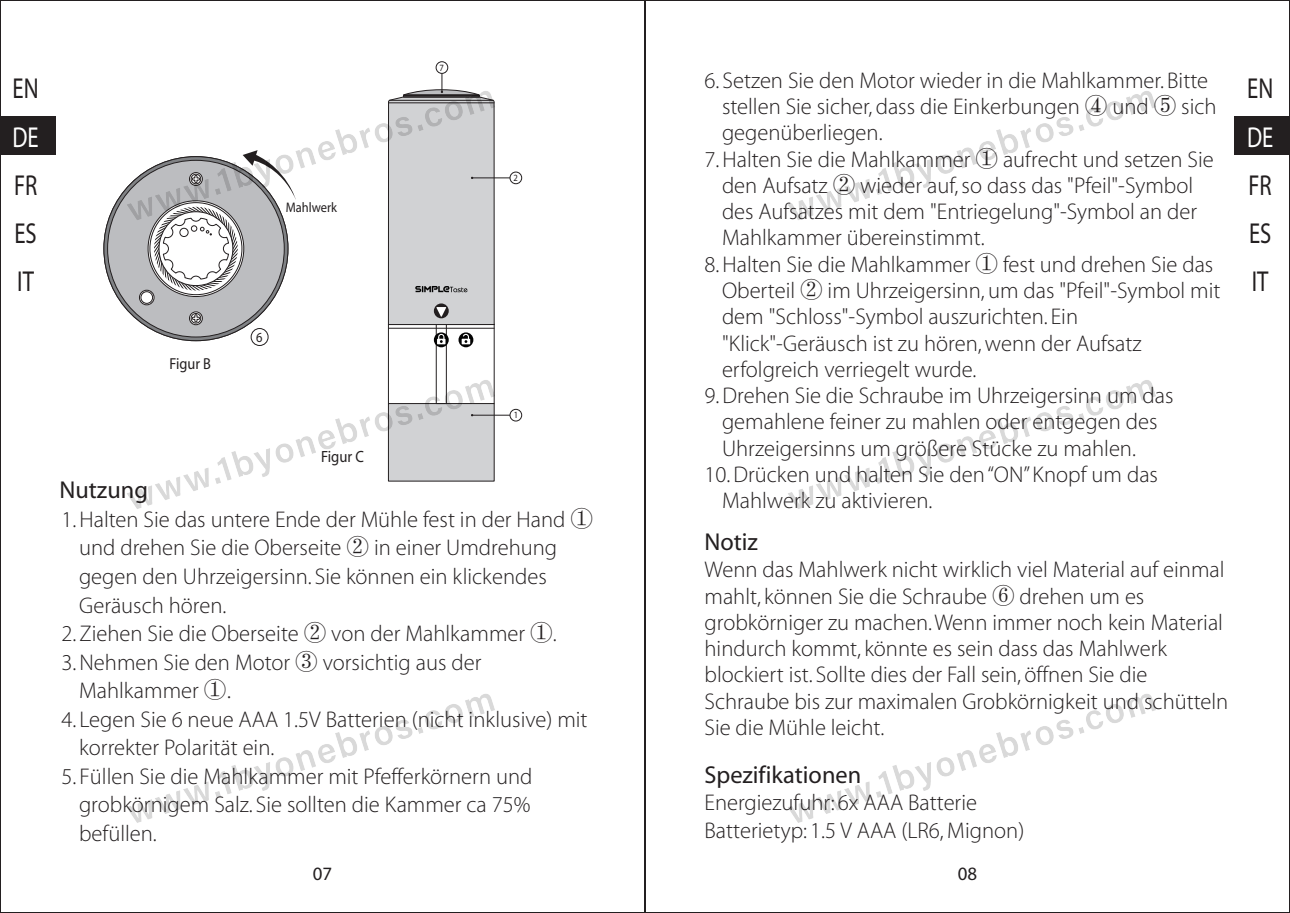
<style>
.page{position:relative;width:1290px;height:913px;background:#fff}
.page>*{position:absolute;margin:0;border:0;box-sizing:border-box;transform-origin:0 0}
.t1{font:29.05px/48.3px "Adobe Corp ID Myriad Rg";color:#231f20;text-align:justify;scale:.79 1}
.t2{font:29.05px "Adobe Corp ID Myriad Rg";color:#fff;scale:.79 1}
.t3{font:24.5px "Adobe Corp ID Myriad Rg";color:#231f20}
.t4{font:22.75px/26.2px "Adobe Corp ID Myriad Lt";color:#231f20}
.t5{font:18.9px "Adobe Corp ID Myriad Rg";color:#231f20}
.t6{font:16.45px "Adobe Corp ID Myriad Rg";color:#231f20;scale:.9 1}
.t7{font:16.1px "Adobe Corp ID Myriad Rg";color:#231f20;scale:.9 1}
.t8{font:14px "Adobe Corp ID Myriad Rg";color:#231f20;scale:.9 1}
.t9{font:9.45px "Adobe Corp ID Myriad Rg";color:#231f20;scale:.9 1}
.s1{font-family:"Adobe Song Std";font-weight:300}
</style>
<div class="page">
<div style="left:0;top:116px;width:55px;height:39px;background:#231f20"></div>
<div style="left:1234px;top:116px;width:56px;height:39px;background:#231f20"></div>
<hr style="left:472px;top:177px;width:38px;height:1px;background:#231f20">
<hr style="left:472px;top:414px;width:38px;height:2px;background:#231f20">
<div style="left:436px;top:61px;width:12px;height:13px;border:1px solid #231f20;border-radius:50%"></div>
<div style="left:509px;top:172px;width:13px;height:12px;border:1px solid #231f20;border-radius:50%"></div>
<div style="left:509px;top:409px;width:13px;height:12px;border:1px solid #231f20;border-radius:50%"></div>
<svg style="left:103px;top:193px;width:19px;height:112px"></svg>
<img style="left:788px;top:91px;width:368px;height:732px">
<img style="left:122px;top:77px;width:379px;height:746px">
<p class="t1" style="left:13px;top:66px;width:35px">EN</p>
<p class="t2" style="left:13px;top:122px;width:35px">DE</p>
<p class="t1" style="left:14px;top:162px;width:31px">FR ES IT</p>
<p class="t8" style="left:286px;top:200px;width:59px">Mahlwerk</p>
<p class="t7" style="left:170px;top:355px;width:48px">Figur B</p>
<p class="t8" style="left:256px;top:330px;width:9px">6</p>
<p class="t6" style="left:321px;top:448px;width:49px">Figur C</p>
<p class="t9" style="left:440px;top:63px;width:6px">7</p>
<p class="t9" style="left:513px;top:173px;width:6px">2</p>
<p class="t9" style="left:514px;top:410px;width:6px">1</p>
<p class="t3" style="left:60px;top:477px;width:90px">Nutzung</p>
<p class="t4" style="left:79px;top:506px;width:515px;line-height:28.7px;text-indent:-17px">1. Halten Sie das untere Ende der Mühle fest in der Hand <span class="s1">① </span>und drehen Sie die Oberseite <span class="s1">②</span> in einer Umdrehung gegen den Uhrzeigersinn. Sie können ein klickendes Geräusch hören.</p>
<p class="t4" style="left:62px;top:621px;width:497px">2. Ziehen Sie die Oberseite <span class="s1">②</span> von der Mahlkammer <span class="s1">①</span>.</p>
<p class="t4" style="left:79px;top:649px;width:404px;line-height:28.7px;text-indent:-17px">3. Nehmen Sie den Motor <span class="s1">③</span> vorsichtig aus der<br>Mahlkammer <span class="s1">①.</span></p>
<p class="t4" style="left:79px;top:706px;width:510px;line-height:28.7px;text-indent:-17px">4. Legen Sie 6 neue AAA 1.5V Batterien (nicht inklusive) mit korrekter Polarität ein.</p>
<p class="t4" style="left:79px;top:763px;width:455px;line-height:28.7px;text-align:justify;text-indent:-17px">5. Füllen Sie die Mahlkammer mit Pfefferkörnern und grobkörnigem Salz. Sie sollten die Kammer ca 75% befüllen.</p>
<p class="t4" style="left:722px;top:68px;width:496px;text-indent:-17px">6. Setzen Sie den Motor wieder in die Mahlkammer. Bitte stellen Sie sicher, dass die Einkerbungen <span class="s1">④</span> und <span class="s1">⑤</span> sich gegenüberliegen.</p>
<p class="t4" style="left:722px;top:147px;width:493px;text-indent:-17px">7. Halten Sie die Mahlkammer <span class="s1">①</span> aufrecht und setzen Sie den Aufsatz <span class="s1">②</span> wieder auf, so dass das "Pfeil"-Symbol des Aufsatzes mit dem "Entriegelung"-Symbol an der Mahlkammer übereinstimmt.</p>
<p class="t4" style="left:722px;top:252px;width:500px;text-indent:-17px">8. Halten Sie die Mahlkammer <span class="s1">①</span> fest und drehen Sie das Oberteil <span class="s1">②</span> im Uhrzeigersinn, um das "Pfeil"-Symbol mit dem "Schloss"-Symbol auszurichten. Ein "Klick"-Geräusch ist zu hören, wenn der Aufsatz erfolgreich verriegelt wurde.</p>
<p class="t4" style="left:722px;top:383px;width:453px;text-indent:-17px">9. Drehen Sie die Schraube im Uhrzeigersinn um das gemahlene feiner zu mahlen oder entgegen des<br>Uhrzeigersinns um größere Stücke zu mahlen.</p>
<p class="t4" style="left:722px;top:462px;width:437px;text-indent:-17px">10. Drücken und halten Sie den “ON” Knopf um das<br>Mahlwerk zu aktivieren.</p>
<p class="t3" style="left:704px;top:529px;width:55px">Notiz</p>
<p class="t4" style="left:704px;top:558px;width:525px">Wenn das Mahlwerk nicht wirklich viel Material auf einmal mahlt, können Sie die Schraube <span class="s1">⑥</span> drehen um es grobkörniger zu machen. Wenn immer noch kein Material hindurch kommt, könnte es sein dass das Mahlwerk blockiert ist. Sollte dies der Fall sein, öffnen Sie die Schraube bis zur maximalen Grobkörnigkeit und schütteln Sie die Mühle leicht.</p>
<p class="t3" style="left:704px;top:762px;width:158px">Spezifikationen</p>
<p class="t4" style="left:704px;top:790px;width:321px;line-height:27.3px">Energiezufuhr: 6x AAA Batterie<br>Batterietyp: 1.5 V AAA (LR6, Mignon)</p>
<p class="t5" style="left:313px;top:864px;width:21px">07</p>
<p class="t5" style="left:958px;top:864px;width:21px">08</p>
<p class="t1" style="left:1247px;top:66px;width:35px">EN</p>
<p class="t2" style="left:1247px;top:122px;width:35px">DE</p>
<p class="t1" style="left:1248px;top:162px;width:31px">FR ES IT</p>
</div>
